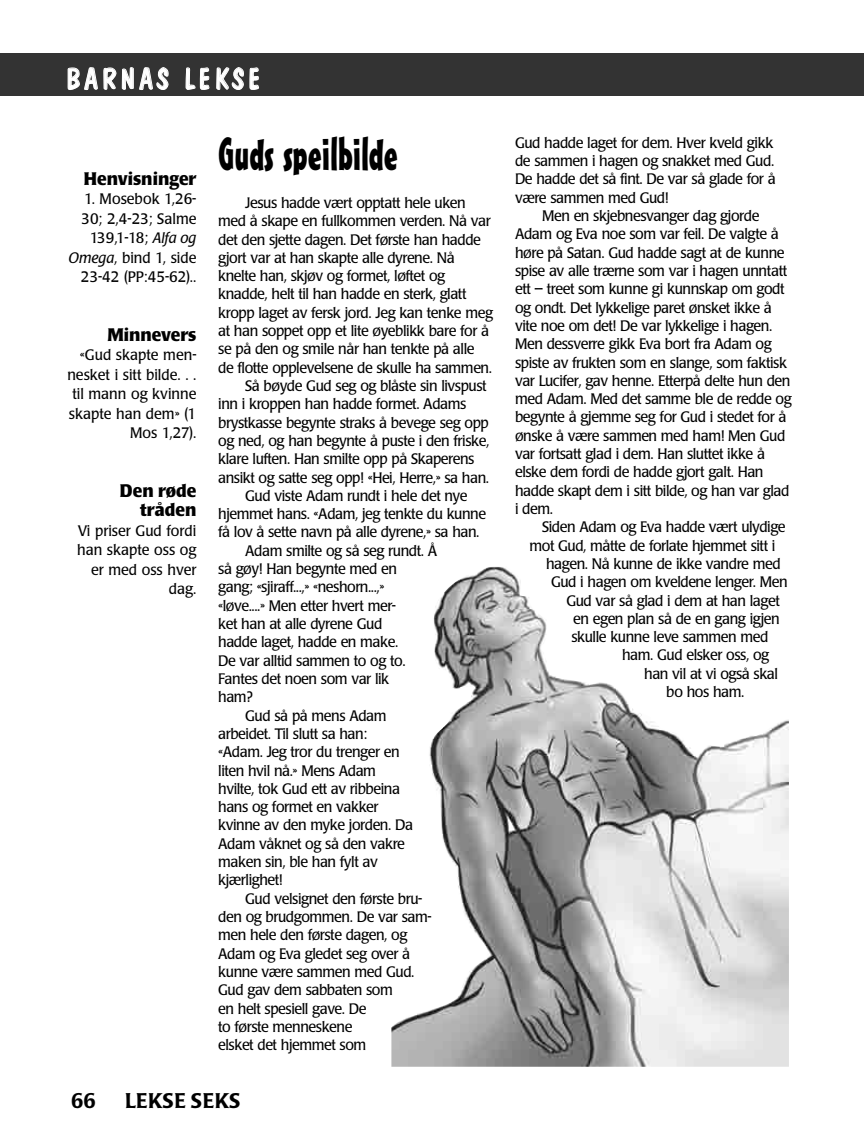
<style>
.page{position:relative;width:864px;height:1148px;background:#fff}
.page>*{position:absolute;margin:0;border:0;box-sizing:border-box;transform-origin:0 0}
.t1{font:45px "Mister Earl BT";color:#000}
.t2{font:30px "Dom Casual";letter-spacing:.1em;color:#fff}
.t3{font:500 21px "Poppl Laudatio";letter-spacing:.01em;color:#000}
.t4{font:700 18px/19.5px "Poppl Laudatio";color:#000;text-align:right;scale:.95 1}
.t5{font:15px/18.3px "Poppl Laudatio";letter-spacing:-.03em;color:#000;scale:.95 1}
.t6{font:15px/19.5px "Poppl Laudatio";color:#000;text-align:right;scale:.95 1}
.s1{font-style:italic}
</style>
<div class="page">
<div style="left:0;top:53px;width:864px;height:43px;background:#333"></div>
<img style="left:391px;top:567px;width:398px;height:499px">
<h2 class="t2" style="left:65px;top:67px;width:197px">BARNAS LEKSE</h2>
<p class="t4" style="left:84px;top:170px;width:120px">Henvisninger</p>
<p class="t6" style="left:68px;top:191px;width:136px">1. Mosebok 1,26-<br>30; 2,4-23; Salme<br>139,1-18; <span class="s1">Alfa og<br>Omega</span>, bind 1, side<br>23-42 (PP:45-62)..</p>
<p class="t4" style="left:107px;top:326px;width:95px">Minnevers</p>
<p class="t6" style="left:67px;top:347px;width:137px">«Gud skapte men&shy;nesket i sitt bilde. . . til mann og kvinne skapte han dem» (1<br>Mos 1,27).</p>
<p class="t4" style="left:120px;top:482px;width:82px">Den røde tråden</p>
<p class="t6" style="left:77px;top:522px;width:127px">Vi priser Gud fordi han skapte oss og er med oss hver dag.</p>
<h1 class="t1" style="left:218px;top:138px;width:181px">Guds speilbilde</h1>
<p class="t5" style="left:245px;top:195px;width:234px">Jesus hadde vært opptatt hele uken</p>
<p class="t5" style="left:218px;top:213px;width:288px">med å skape en fullkommen verden. Nå var</p>
<p class="t5" style="left:218px;top:232px;width:278px">det den sjette dagen. Det første han hadde</p>
<p class="t5" style="left:218px;top:250px;width:250px">gjort var at han skapte alle dyrene. Nå</p>
<p class="t5" style="left:218px;top:268px;width:240px">knelte han, skjøv og formet, løftet og</p>
<p class="t5" style="left:218px;top:287px;width:263px">knadde, helt til han hadde en sterk, glatt</p>
<p class="t5" style="left:218px;top:305px;width:291px">kropp laget av fersk jord. Jeg kan tenke meg</p>
<p class="t5" style="left:218px;top:323px;width:287px">at han soppet opp et lite øyeblikk bare for å</p>
<p class="t5" style="left:218px;top:341px;width:271px">se på den og smile når han tenkte på alle</p>
<p class="t5" style="left:218px;top:360px;width:290px">de flotte opplevelsene de skulle ha sammen.</p>
<p class="t5" style="left:245px;top:378px;width:256px">Så bøyde Gud seg og blåste sin livspust</p>
<p class="t5" style="left:218px;top:396px;width:263px">inn i kroppen han hadde formet. Adams</p>
<p class="t5" style="left:218px;top:415px;width:286px">brystkasse begynte straks å bevege seg opp</p>
<p class="t5" style="left:218px;top:433px;width:287px">og ned, og han begynte å puste i den friske,</p>
<p class="t5" style="left:218px;top:451px;width:271px">klare luften. Han smilte opp på Skaperens</p>
<p class="t5" style="left:218px;top:470px;width:287px">ansikt og satte seg opp! «Hei, Herre,» sa han.</p>
<p class="t5" style="left:245px;top:488px;width:235px">Gud viste Adam rundt i hele det nye</p>
<p class="t5" style="left:218px;top:506px;width:284px">hjemmet hans. «Adam, jeg tenkte du kunne</p>
<p class="t5" style="left:218px;top:524px;width:277px">få lov å sette navn på alle dyrene,» sa han.</p>
<p class="t5" style="left:245px;top:543px;width:204px">Adam smilte og så seg rundt. Å</p>
<p class="t5" style="left:218px;top:561px;width:190px">så gøy! Han begynte med en</p>
<p class="t5" style="left:218px;top:579px;width:177px">gang; «sjiraff...,» «neshorn...,»</p>
<p class="t5" style="left:218px;top:598px;width:189px">«løve....» Men etter hvert mer-</p>
<p class="t5" style="left:218px;top:616px;width:174px">ket han at alle dyrene Gud</p>
<p class="t5" style="left:218px;top:634px;width:191px">hadde laget, hadde en make.</p>
<p class="t5" style="left:218px;top:653px;width:199px">De var alltid sammen to og to.</p>
<p class="t5" style="left:218px;top:671px;width:182px">Fantes det noen som var lik</p>
<p class="t5" style="left:218px;top:689px;width:38px">ham?</p>
<p class="t5" style="left:245px;top:707px;width:150px">Gud så på mens Adam</p>
<p class="t5" style="left:218px;top:726px;width:158px">arbeidet. Til slutt sa han:</p>
<p class="t5" style="left:218px;top:744px;width:193px">«Adam. Jeg tror du trenger en</p>
<p class="t5" style="left:218px;top:762px;width:168px">liten hvil nå.» Mens Adam</p>
<p class="t5" style="left:218px;top:781px;width:193px">hvilte, tok Gud ett av ribbeina</p>
<p class="t5" style="left:218px;top:799px;width:170px">hans og formet en vakker</p>
<p class="t5" style="left:218px;top:817px;width:207px">kvinne av den myke jorden. Da</p>
<p class="t5" style="left:218px;top:836px;width:198px">Adam våknet og så den vakre</p>
<p class="t5" style="left:218px;top:854px;width:170px">maken sin, ble han fylt av</p>
<p class="t5" style="left:218px;top:872px;width:69px">kjærlighet!</p>
<p class="t5" style="left:245px;top:890px;width:188px">Gud velsignet den første bru-</p>
<p class="t5" style="left:218px;top:909px;width:226px">den og brudgommen. De var sam-</p>
<p class="t5" style="left:218px;top:927px;width:201px">men hele den første dagen, og</p>
<p class="t5" style="left:218px;top:945px;width:204px">Adam og Eva gledet seg over å</p>
<p class="t5" style="left:218px;top:964px;width:208px">kunne være sammen med Gud.</p>
<p class="t5" style="left:218px;top:982px;width:185px">Gud gav dem sabbaten som</p>
<p class="t5" style="left:218px;top:1000px;width:158px">en helt spesiell gave. De</p>
<p class="t5" style="left:218px;top:1019px;width:143px">to første menneskene</p>
<p class="t5" style="left:218px;top:1037px;width:157px">elsket det hjemmet som</p>
<h3 class="t3" style="left:71px;top:1091px;width:26px">66</h3>
<h3 class="t3" style="left:125px;top:1091px;width:116px">LEKSE SEKS</h3>
<p class="t5" style="left:515px;top:135px;width:276px">Gud hadde laget for dem. Hver kveld gikk de sammen i hagen og snakket med Gud.<br>De hadde det så fint. De var så glade for å være sammen med Gud!</p>
<p class="t5" style="left:515px;top:208px;width:293px;text-indent:27px">Men en skjebnesvanger dag gjorde Adam og Eva noe som var feil. De valgte å høre på Satan. Gud hadde sagt at de kunne spise av alle trærne som var i hagen unntatt ett – treet som kunne gi kunnskap om godt og ondt. Det lykkelige paret ønsket ikke å vite noe om det! De var lykkelige i hagen.<br>Men dessverre gikk Eva bort fra Adam og spiste av frukten som en slange, som faktisk var Lucifer, gav henne. Etterpå delte hun den med Adam. Med det samme ble de redde og begynte å gjemme seg for Gud i stedet for å ønske å være sammen med ham! Men Gud var fortsatt glad i dem. Han sluttet ikke å elske dem fordi de hadde gjort galt. Han hadde skapt dem i sitt bilde, og han var glad i dem.</p>
<p class="t5" style="left:542px;top:519px;width:258px">Siden Adam og Eva hadde vært ulydige</p>
<p class="t5" style="left:530px;top:537px;width:260px">mot Gud, måtte de forlate hjemmet sitt i</p>
<p class="t5" style="left:546px;top:556px;width:248px">hagen. Nå kunne de ikke vandre med</p>
<p class="t5" style="left:551px;top:574px;width:251px">Gud i hagen om kveldene lenger. Men</p>
<p class="t5" style="left:566px;top:592px;width:226px">Gud var så glad i dem at han laget</p>
<p class="t5" style="left:573px;top:611px;width:219px">en egen plan så de en gang igjen</p>
<p class="t5" style="left:571px;top:629px;width:209px">skulle kunne leve sammen med</p>
<p class="t5" style="left:622px;top:647px;width:156px">ham. Gud elsker oss, og</p>
<p class="t5" style="left:644px;top:666px;width:142px">han vil at vi også skal</p>
<p class="t5" style="left:666px;top:684px;width:84px">bo hos ham.</p>
</div>
